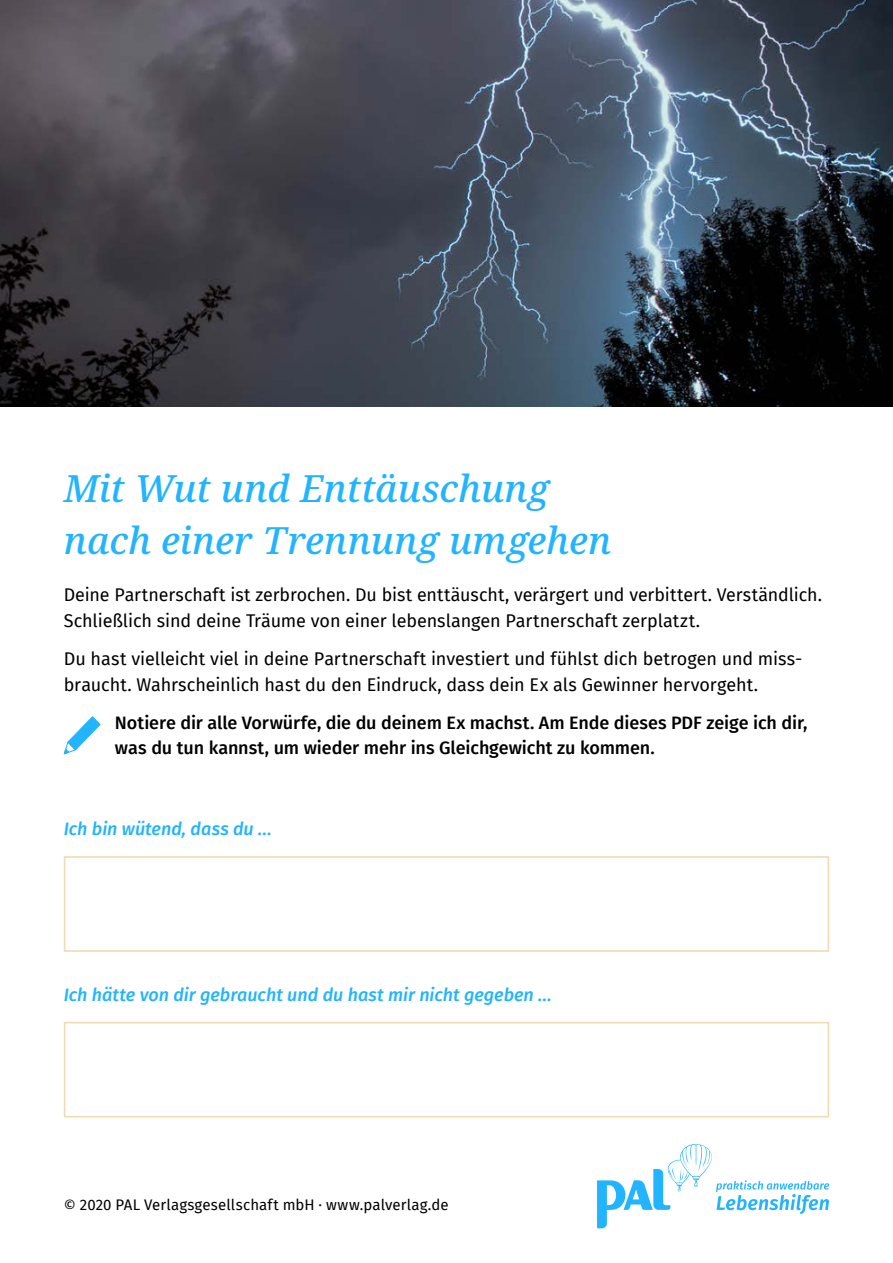
<style>
.page{position:relative;width:893px;height:1263px;background:#fff}
.page>*{position:absolute;margin:0;border:0;box-sizing:border-box;transform-origin:0 0}
.t1{font:italic 500 37.5px/52.5px "Noto Serif";color:#22b4ff}
.t2{font:18px/25.5px "Fira Sans";letter-spacing:-.005em;color:#000}
.t3{font:500 18px/25.5px "Fira Sans";letter-spacing:-.005em;color:#000}
.t4{font:italic 500 18px "Fira Sans";letter-spacing:-.005em;color:#22b4ff}
.t5{font:15px "Fira Sans";letter-spacing:.005em;color:#000}
</style>
<div class="page">
<img style="left:0;top:0;width:893px;height:407px">
<svg style="left:597px;top:1144px;width:232px;height:84px"></svg>
<svg style="left:63px;top:716px;width:38px;height:39px"></svg>
<div style="left:64px;top:856px;width:765px;height:96px;border:2px solid #f0dcb4"></div>
<div style="left:64px;top:1022px;width:765px;height:95px;border:2px solid #f0dcb4"></div>
<h1 class="t1" style="left:64px;top:463px;width:549px">Mit Wut und Enttäuschung nach einer Trennung umgehen</h1>
<p class="t2" style="left:64px;top:582px;width:760px">Deine Partnerschaft ist zerbrochen. Du bist enttäuscht, verärgert und verbittert. Verständlich.<br>Schließlich sind deine Träume von einer lebenslangen Partnerschaft zerplatzt.</p>
<p class="t2" style="left:64px;top:645px;width:740px">Du hast vielleicht viel in deine Partnerschaft investiert und fühlst dich betrogen und miss&shy;braucht. Wahrscheinlich hast du den Eindruck, dass dein Ex als Gewinner hervorgeht.</p>
<p class="t3" style="left:115px;top:709px;width:694px">Notiere dir alle Vorwürfe, die du deinem Ex machst. Am Ende dieses PDF zeige ich dir, was du tun kannst, um wieder mehr ins Gleichgewicht zu kommen.</p>
<p class="t4" style="left:64px;top:814px;width:209px">Ich bin wütend, dass du ...</p>
<p class="t4" style="left:64px;top:980px;width:489px">Ich hätte von dir gebraucht und du hast mir nicht gegeben ...</p>
<p class="t5" style="left:64px;top:1193px;width:386px">© 2020 PAL Verlagsgesellschaft mbH · www.palverlag.de</p>
</div>
